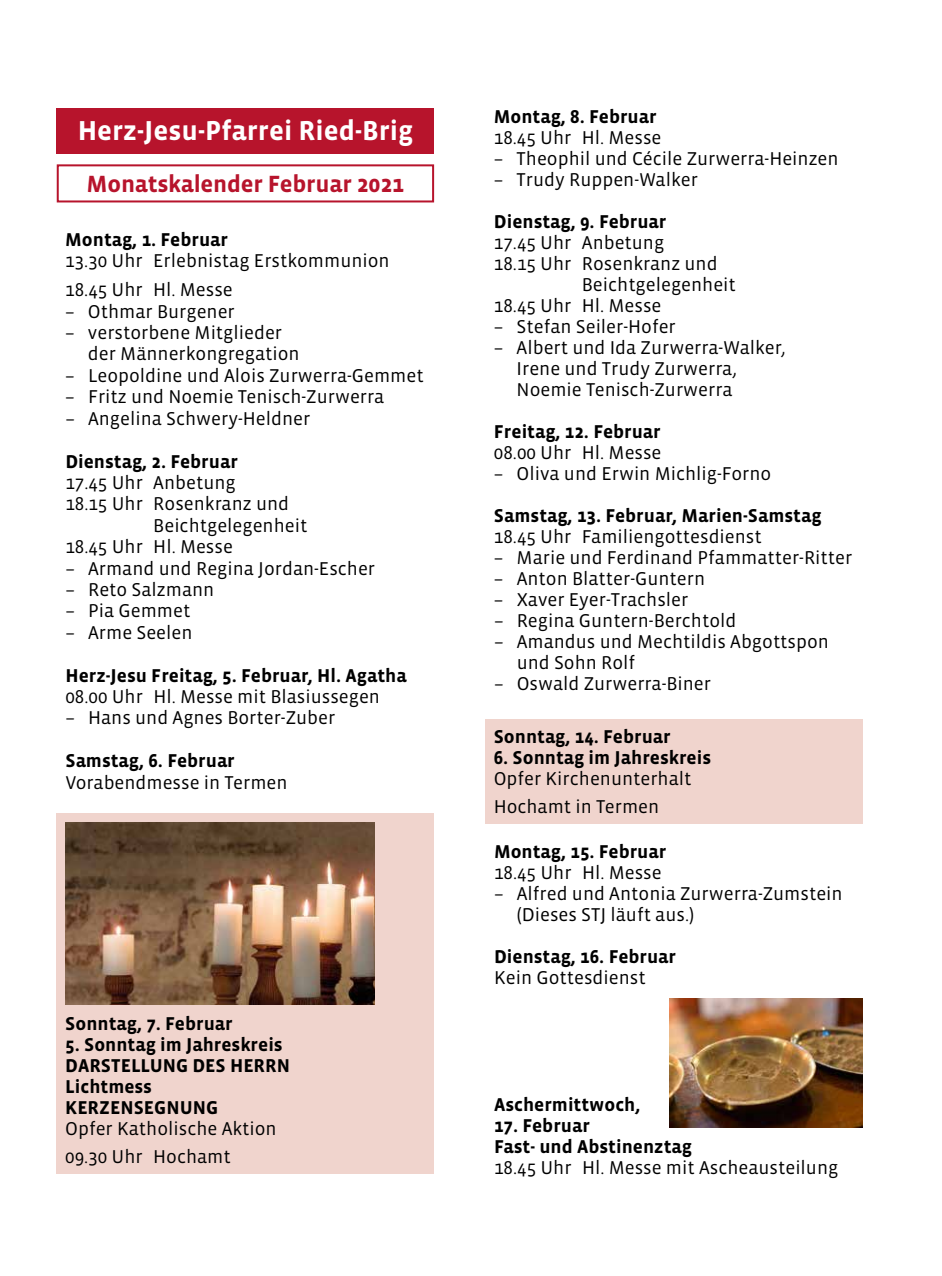
<style>
.page{position:relative;width:942px;height:1276px;background:#fff}
.page>*{position:absolute;margin:0;border:0;box-sizing:border-box;transform-origin:0 0}
.t1{font:700 28px "Vista Sans";color:#fff}
.t2{font:700 24px "Vista Sans";letter-spacing:-.01em;color:#b7142c}
.t3{font:19px/21px "Vista Sans";color:#000}
.t4{font:700 19px/21px "Vista Sans";color:#000}
</style>
<div class="page">
<div style="left:57px;top:108px;width:377px;height:46px;background:#b7142c"></div>
<div style="left:57px;top:164px;width:377px;height:38px;border:2px solid #b7142c"></div>
<div style="left:57px;top:813px;width:377px;height:361px;background:#f0d4cd"></div>
<div style="left:485px;top:719px;width:377px;height:105px;background:#f0d4cd"></div>
<img style="left:66px;top:823px;width:308px;height:181px">
<img style="left:669px;top:998px;width:193px;height:129px">
<h1 class="t1" style="left:78px;top:117px;width:337px">Herz-Jesu-Pfarrei Ried-Brig</h1>
<p class="t2" style="left:87px;top:171px;width:319px">Monatskalender Februar 2021</p>
<p class="t4" style="left:65px;top:230px;width:164px">Montag, 1. Februar</p>
<p class="t3" style="left:65px;top:247px;width:326px;line-height:28.8px">13.30 Uhr Erlebnistag Erstkommunion<br>18.45 Uhr Hl. Messe</p>
<p class="t3" style="left:65px;top:301px;width:171px">– Othmar Burgener</p>
<p class="t3" style="left:88px;top:322px;width:213px;text-indent:-23px">– verstorbene Mitglieder der Männerkongregation</p>
<p class="t3" style="left:65px;top:365px;width:360px">– Leopoldine und Alois Zurwerra-Gemmet</p>
<p class="t3" style="left:65px;top:387px;width:320px">– Fritz und Noemie Tenisch-Zurwerra</p>
<p class="t3" style="left:65px;top:408px;width:246px">– Angelina Schwery-Heldner</p>
<p class="t4" style="left:65px;top:451px;width:174px">Dienstag, 2. Februar</p>
<p class="t3" style="left:65px;top:472px;width:172px">17.45 Uhr Anbetung</p>
<p class="t3" style="left:65px;top:494px;width:225px">18.15 Uhr Rosenkranz und</p>
<p class="t3" style="left:153px;top:515px;width:155px">Beichtgelegenheit</p>
<p class="t3" style="left:65px;top:536px;width:169px">18.45 Uhr Hl. Messe</p>
<p class="t3" style="left:65px;top:558px;width:311px">– Armand und Regina Jordan-Escher</p>
<p class="t3" style="left:65px;top:579px;width:150px">– Reto Salzmann</p>
<p class="t3" style="left:65px;top:601px;width:126px">– Pia Gemmet</p>
<p class="t3" style="left:65px;top:622px;width:129px">– Arme Seelen</p>
<p class="t4" style="left:65px;top:665px;width:342px">Herz-Jesu Freitag, 5. Februar, Hl. Agatha</p>
<p class="t3" style="left:65px;top:686px;width:316px">08.00 Uhr Hl. Messe mit Blasiussegen</p>
<p class="t3" style="left:65px;top:708px;width:271px">– Hans und Agnes Borter-Zuber</p>
<p class="t4" style="left:65px;top:750px;width:171px">Samstag, 6. Februar</p>
<p class="t3" style="left:65px;top:772px;width:223px">Vorabendmesse in Termen</p>
<p class="t4" style="left:65px;top:1013px;width:169px">Sonntag, 7. Februar</p>
<p class="t4" style="left:65px;top:1034px;width:226px">5. Sonntag im Jahreskreis<br>DARSTELLUNG DES HERRN<br>Lichtmess<br>KERZENSEGNUNG</p>
<p class="t3" style="left:65px;top:1114px;width:213px;line-height:28px">Opfer Katholische Aktion<br>09.30 Uhr Hochamt</p>
<p class="t4" style="left:493px;top:106px;width:164px">Montag, 8. Februar</p>
<p class="t3" style="left:493px;top:127px;width:169px">18.45 Uhr Hl. Messe</p>
<p class="t3" style="left:493px;top:148px;width:346px">– Theophil und Cécile Zurwerra-Heinzen</p>
<p class="t3" style="left:493px;top:169px;width:205px">– Trudy Ruppen-Walker</p>
<p class="t4" style="left:493px;top:211px;width:174px">Dienstag, 9. Februar</p>
<p class="t3" style="left:493px;top:232px;width:172px">17.45 Uhr Anbetung</p>
<p class="t3" style="left:493px;top:253px;width:225px">18.15 Uhr Rosenkranz und</p>
<p class="t3" style="left:581px;top:274px;width:155px">Beichtgelegenheit</p>
<p class="t3" style="left:493px;top:295px;width:169px">18.45 Uhr Hl. Messe</p>
<p class="t3" style="left:493px;top:316px;width:183px">– Stefan Seiler-Hofer</p>
<p class="t3" style="left:516px;top:337px;width:270px;text-indent:-23px">– Albert und Ida Zurwerra-Walker,<br>Irene und Trudy Zurwerra,<br>Noemie Tenisch-Zurwerra</p>
<p class="t4" style="left:493px;top:421px;width:168px">Freitag, 12. Februar</p>
<p class="t3" style="left:493px;top:442px;width:169px">08.00 Uhr Hl. Messe</p>
<p class="t3" style="left:493px;top:463px;width:279px">– Oliva und Erwin Michlig-Forno</p>
<p class="t4" style="left:493px;top:505px;width:329px">Samstag, 13. Februar, Marien-Samstag</p>
<p class="t3" style="left:493px;top:526px;width:269px">18.45 Uhr Familiengottesdienst</p>
<p class="t3" style="left:493px;top:547px;width:360px">– Marie und Ferdinand Pfammatter-Ritter</p>
<p class="t3" style="left:494px;top:568px;width:212px">– Anton Blatter-Guntern</p>
<p class="t3" style="left:494px;top:589px;width:196px">– Xaver Eyer-Trachsler</p>
<p class="t3" style="left:494px;top:610px;width:244px">– Regina Guntern-Berchtold</p>
<p class="t3" style="left:516px;top:631px;width:313px;text-indent:-23px">– Amandus und Mechtildis Abgottspon und Sohn Rolf</p>
<p class="t3" style="left:494px;top:673px;width:218px">– Oswald Zurwerra-Biner</p>
<p class="t4" style="left:493px;top:726px;width:178px">Sonntag, 14. Februar</p>
<p class="t4" style="left:493px;top:747px;width:219px">6. Sonntag im Jahreskreis</p>
<p class="t3" style="left:493px;top:765px;width:199px;line-height:28px">Opfer Kirchenunterhalt<br>Hochamt in Termen</p>
<p class="t4" style="left:494px;top:842px;width:174px">Montag, 15. Februar</p>
<p class="t3" style="left:494px;top:863px;width:169px">18.45 Uhr Hl. Messe</p>
<p class="t3" style="left:516px;top:884px;width:327px;text-indent:-23px">– Alfred und Antonia Zurwerra-Zumstein (Dieses STJ läuft aus.)</p>
<p class="t4" style="left:494px;top:947px;width:183px">Dienstag, 16. Februar</p>
<p class="t3" style="left:494px;top:968px;width:153px">Kein Gottesdienst</p>
<p class="t4" style="left:494px;top:1094px;width:148px">Aschermittwoch,</p>
<p class="t4" style="left:494px;top:1115px;width:199px">17. Februar<br>Fast- und Abstinenztag</p>
<p class="t3" style="left:494px;top:1157px;width:345px">18.45 Uhr Hl. Messe mit Ascheausteilung</p>
</div>
